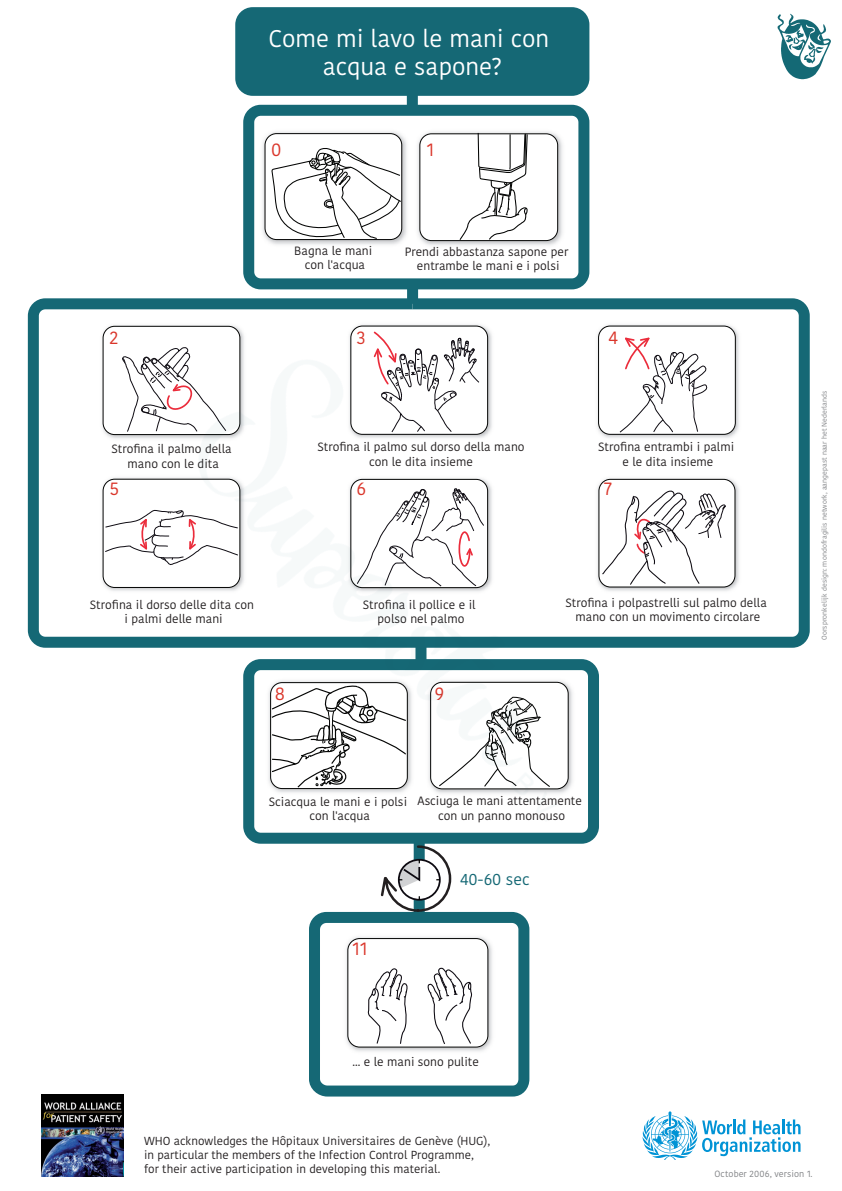
<style>
.page{position:relative;width:842px;height:1191px;background:#fff}
.page>*{position:absolute;margin:0;border:0;box-sizing:border-box;transform-origin:0 0}
.t1{font:24px/28.8px "Kohinoor Bangla";color:#fff;text-align:center}
.t2{font:18px "Kohinoor Bangla";color:#da362b}
.t3{font:16px "Kohinoor Bangla";letter-spacing:-.005em;color:#156875}
.t4{font:12px/14.4px "Kohinoor Bangla";color:#231f20;text-align:center}
.t5{font:11.6px/13.9px "Kohinoor Bangla";color:#231f20}
.t6{font:9px "Kohinoor Bangla";letter-spacing:.01em;color:#808285}
.t7{font:7px "Kohinoor Bangla";color:#808285}
</style>
<div class="page">
<div style="left:241px;top:13px;width:343px;height:77px;background:#156875;border-radius:12px"></div>
<div style="left:235px;top:7px;width:354px;height:89px;border:11px solid #156875;border-radius:12px"></div>
<img style="left:262px;top:131px;width:145px;height:114px">
<div style="left:265px;top:134px;width:137px;height:105px;background:#fff;border-radius:12px"></div>
<svg style="left:271px;top:132px;width:131px;height:110px"></svg>
<img style="left:417px;top:131px;width:146px;height:115px">
<div style="left:420px;top:134px;width:138px;height:107px;background:#fff;border-radius:12px"></div>
<div style="left:419px;top:133px;width:139px;height:108px;border:1px solid #040504;border-radius:12px"></div>
<svg style="left:458px;top:132px;width:70px;height:109px"></svg>
<svg style="left:642px;top:1111px;width:158px;height:48px"></svg>
<img style="left:41px;top:1094px;width:83px;height:82px">
<svg style="left:380px;top:868px;width:72px;height:38px"></svg>
<svg style="left:27px;top:298px;width:375px;height:350px"></svg>
<svg style="left:402px;top:293px;width:408px;height:355px"></svg>
<div style="left:243px;top:105px;width:346px;height:184px;border:11px solid #156875;border-radius:12px"></div>
<svg style="left:309px;top:906px;width:221px;height:191px"></svg>
<div style="left:407px;top:284px;width:11px;height:20px;background:#156875"></div>
<div style="left:407px;top:93px;width:11px;height:20px;background:#156875"></div>
<svg style="left:777px;top:14px;width:54px;height:65px"></svg>
<img style="left:148px;top:322px;width:546px;height:546px">
<h1 class="t1" style="left:268px;top:23px;width:282px">Come mi lavo le mani con acqua e sapone?</h1>
<h2 class="t2" style="left:271px;top:136px;width:12px">0</h2>
<h2 class="t2" style="left:427px;top:136px;width:9px">1</h2>
<p class="t4" style="left:294px;top:243px;width:79px">Bagna le mani con l'acqua</p>
<p class="t4" style="left:405px;top:244px;width:165px">Prendi abbastanza sapone per entrambe le mani e i polsi</p>
<h2 class="t2" style="left:109px;top:324px;width:10px">2</h2>
<h2 class="t2" style="left:357px;top:324px;width:11px">3</h2>
<h2 class="t2" style="left:608px;top:324px;width:11px">4</h2>
<p class="t4" style="left:111px;top:441px;width:122px">Strofina il palmo della mano con le dita</p>
<p class="t4" style="left:317px;top:439px;width:209px">Strofina il palmo sul dorso della mano con le dita insieme</p>
<p class="t4" style="left:598px;top:439px;width:137px">Strofina entrambi i palmi e le dita insieme</p>
<h2 class="t2" style="left:109px;top:475px;width:11px">5</h2>
<h2 class="t2" style="left:357px;top:475px;width:11px">6</h2>
<h2 class="t2" style="left:604px;top:475px;width:10px">7</h2>
<p class="t4" style="left:90px;top:597px;width:166px">Strofina il dorso delle dita con i palmi delle mani</p>
<p class="t4" style="left:363px;top:597px;width:114px">Strofina il pollice e il polso nel palmo</p>
<p class="t4" style="left:565px;top:595px;width:203px">Strofina i polpastrelli sul palmo della mano con un movimento circolare</p>
<h2 class="t2" style="left:275px;top:679px;width:12px">8</h2>
<h2 class="t2" style="left:435px;top:679px;width:11px">9</h2>
<p class="t4" style="left:269px;top:794px;width:140px">Sciacqua le mani e i polsi con l'acqua</p>
<p class="t4" style="left:417px;top:794px;width:166px">Asciuga le mani attentamente con un panno monouso</p>
<h2 class="t2" style="left:352px;top:934px;width:17px">11</h2>
<h3 class="t3" style="left:460px;top:867px;width:71px">40-60 sec</h3>
<p class="t7" style="left:819px;top:640px;width:251px;rotate:-90deg">Oorspronkelijk design: mondofragilis network, aangepast naar het Nederlands</p>
<p class="t4" style="left:352px;top:1054px;width:128px">... e le mani sono pulite</p>
<p class="t5" style="left:144px;top:1134px;width:348px">WHO acknowledges the Hôpitaux Universitaires de Genève (HUG), in particular the members of the Infection Control Programme, for their active participation in developing this material.</p>
<p class="t6" style="left:714px;top:1166px;width:99px">October 2006, version 1.</p>
</div>
